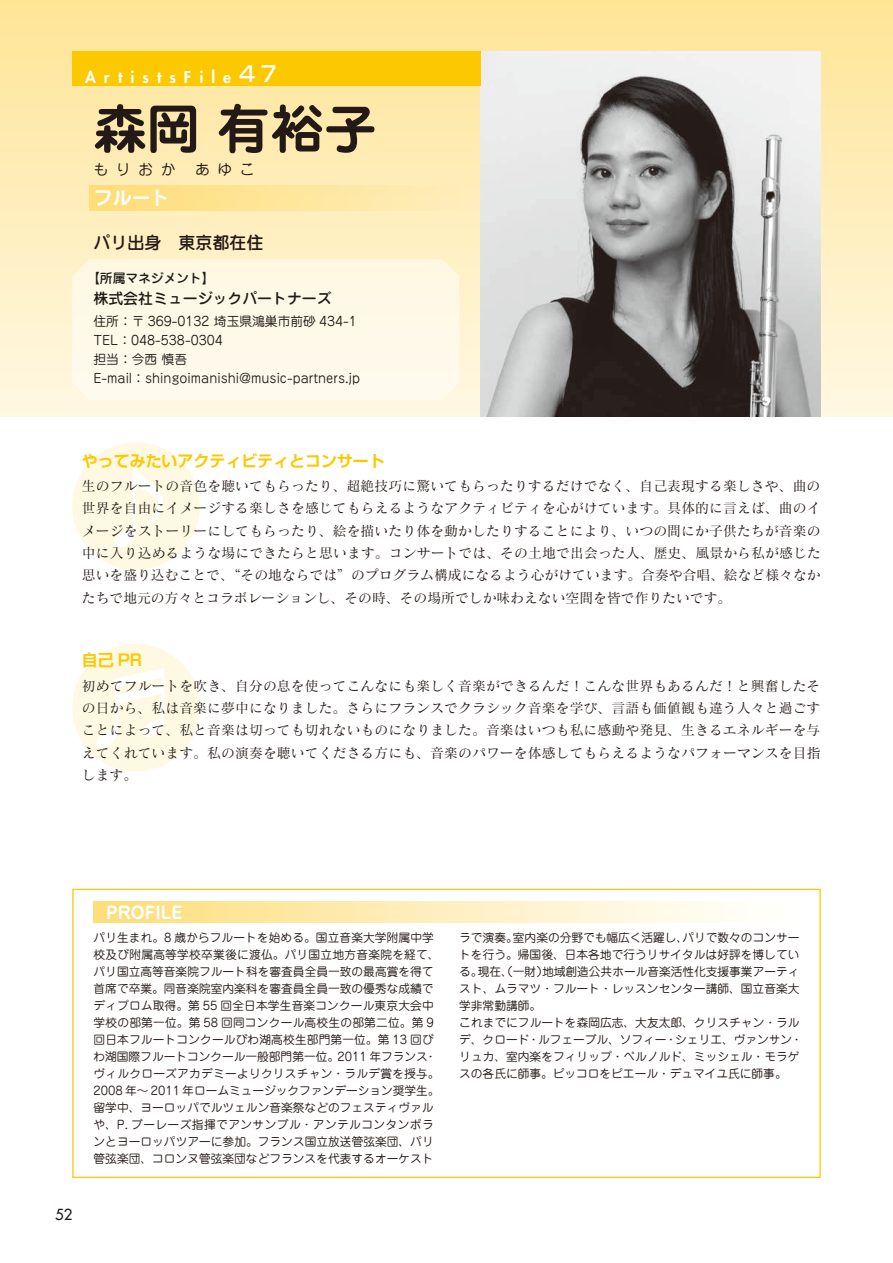
<style>
.page{position:relative;width:893px;height:1263px;background:#fff}
.page>*{position:absolute;margin:0;border:0;box-sizing:border-box;transform-origin:0 0}
.t1{font:700 53.1px "Jun 501 Pro";color:#231916}
.t2{font:700 19.2px "Jun 501 Pro";color:#fff}
.t3{font:500 16.95px "Jun 34 Pro";color:#231916}
.t4{font:700 16.95px "Jun 501 Pro";color:#fff}
.t5{font:700 15.9px "Shin Go Pr 6 De";color:#fcc800}
.t6{font:800 15.9px "Futura Std";letter-spacing:.5em;color:#fff}
.t7{font:500 14.85px "Jun 34 Pro";color:#231916}
.t8{font:14.85px "Jun 201 Pro";letter-spacing:.5em;color:#231916}
.t9{font:500 14.85px "Futura Std";color:#231916}
.t10{font:13.8px/22.4px "Matisse Pro M";color:#231916;text-align:justify}
.t11{font:12.75px/19.2px "Jun 201 Pro";color:#231916}
.t12{font:500 12.75px "Jun 34 Pro";color:#231916}
.t13{font:11.7px/17px "Jun 201 Pro";letter-spacing:.005em;color:#231916}
.s1{font-family:"Shin Go Pr 6";font-weight:500;font-size:21.3px}
</style>
<div class="page">
<div style="left:0;top:0;width:893px;height:417px;background:linear-gradient(to bottom,#ffe496,#fff8e3)"></div>
<div style="left:72px;top:442px;width:128px;height:128px;background:#fff8e2;border-radius:50%"></div>
<svg style="left:115px;top:464px;width:48px;height:84px"></svg>
<div style="left:72px;top:644px;width:128px;height:127px;background:#fff8e2;border-radius:50%"></div>
<svg style="left:96px;top:668px;width:68px;height:80px"></svg>
<img style="left:480px;top:51px;width:341px;height:366px">
<div style="left:72px;top:259px;width:387px;height:141px;background:#fff9e8"></div>
<div style="left:94px;top:901px;width:705px;height:22px;background:linear-gradient(to right,#fede7c,#fff)"></div>
<div style="left:89px;top:185px;width:370px;height:25px;background:linear-gradient(to right,#fede77,#feedba)"></div>
<div style="left:72px;top:51px;width:408px;height:34px;background:#fcc800"></div>
<h3 class="t6" style="left:85px;top:67px;width:193px">ArtistsFile<span class="s1">47</span></h3>
<h1 class="t1" style="left:94px;top:87px;width:285px">森岡 有裕子</h1>
<p class="t8" style="left:94px;top:157px;width:83px">もりおか</p>
<p class="t8" style="left:195px;top:157px;width:61px">あゆこ</p>
<h2 class="t2" style="left:94px;top:182px;width:78px">フルート</h2>
<h3 class="t3" style="left:94px;top:229px;width:172px">パリ出身　東京都在住</h3>
<p class="t12" style="left:87px;top:268px;width:129px">【所属マネジメント】</p>
<p class="t7" style="left:94px;top:287px;width:240px">株式会社ミュージックパートナーズ</p>
<p class="t11" style="left:94px;top:310px;width:268px">住所：〒 369-0132 埼玉県鴻巣市前砂 434-1<br>TEL：048-538-0304<br>担当：今西 慎吾<br>E-mail：shingoimanishi@music-partners.jp</p>
<h3 class="t5" style="left:82px;top:447px;width:304px">やってみたいアクティビティとコンサート</h3>
<p class="t10" style="left:82px;top:474px;width:740px">生のフルートの音色を聴いてもらったり、超絶技巧に驚いてもらったりするだけでなく、自己表現する楽しさや、曲の世界を自由にイメージする楽しさを感じてもらえるようなアクティビティを心がけています。具体的に言えば、曲のイメージをストーリーにしてもらったり、絵を描いたり体を動かしたりすることにより、いつの間にか子供たちが音楽の中に入り込めるような場にできたらと思います。コンサートでは、その土地で出会った人、歴史、風景から私が感じた思いを盛り込むことで、“その地ならでは”のプログラム構成になるよう心がけています。合奏や合唱、絵など様々なかたちで地元の方々とコラボレーションし、その時、その場所でしか味わえない空間を皆で作りたいです。</p>
<h3 class="t5" style="left:82px;top:647px;width:62px">自己 PR</h3>
<p class="t10" style="left:82px;top:674px;width:740px">初めてフルートを吹き、自分の息を使ってこんなにも楽しく音楽ができるんだ！こんな世界もあるんだ！と興奮したその日から、私は音楽に夢中になりました。さらにフランスでクラシック音楽を学び、言語も価値観も違う人々と過ごすことによって、私と音楽は切っても切れないものになりました。音楽はいつも私に感動や発見、生きるエネルギーを与えてくれています。私の演奏を聴いてくださる方にも、音楽のパワーを体感してもらえるようなパフォーマンスを目指します。</p>
<p class="t9" style="left:55px;top:1205px;width:19px">52</p>
<h3 class="t4" style="left:106px;top:899px;width:77px">PROFILE</h3>
<p class="t13" style="left:94px;top:927px;width:348px">パリ生まれ。8 歳からフルートを始める。国立音楽大学附属中学校及び附属高等学校卒業後に渡仏。パリ国立地方音楽院を経て、パリ国立高等音楽院フルート科を審査員全員一致の最高賞を得て首席で卒業。同音楽院室内楽科を審査員全員一致の優秀な成績でディプロム取得。第 55 回全日本学生音楽コンクール東京大会中学校の部第一位。第 58 回同コンクール高校生の部第二位。第 9回日本フルートコンクールびわ湖高校生部門第一位。第 13 回びわ湖国際フルートコンクール一般部門第一位。2011 年フランス・ヴィルクローズアカデミーよりクリスチャン・ラルデ賞を授与。2008 年～ 2011 年ロームミュージックファンデーション奨学生。留学中、ヨーロッパでルツェルン音楽祭などのフェスティヴァルや、P. ブーレーズ指揮でアンサンブル・アンテルコンタンポランとヨーロッパツアーに参加。フランス国立放送管弦楽団、パリ管弦楽団、コロンヌ管弦楽団などフランスを代表するオーケスト</p>
<p class="t13" style="left:459px;top:927px;width:345px">ラで演奏。室内楽の分野でも幅広く活躍し、パリで数々のコンサートを行う。帰国後、日本各地で行うリサイタルは好評を博している。現在、（一財）地域創造公共ホール音楽活性化支援事業アーティスト、ムラマツ・フルート・レッスンセンター講師、国立音楽大学非常勤講師。<br>これまでにフルートを森岡広志、大友太郎、クリスチャン・ラルデ、クロード・ルフェーブル、ソフィー・シェリエ、ヴァンサン・リュカ、室内楽をフィリップ・ベルノルド、ミッシェル・モラゲスの各氏に師事。ピッコロをピエール・デュマイユ氏に師事。</p>
</div>
